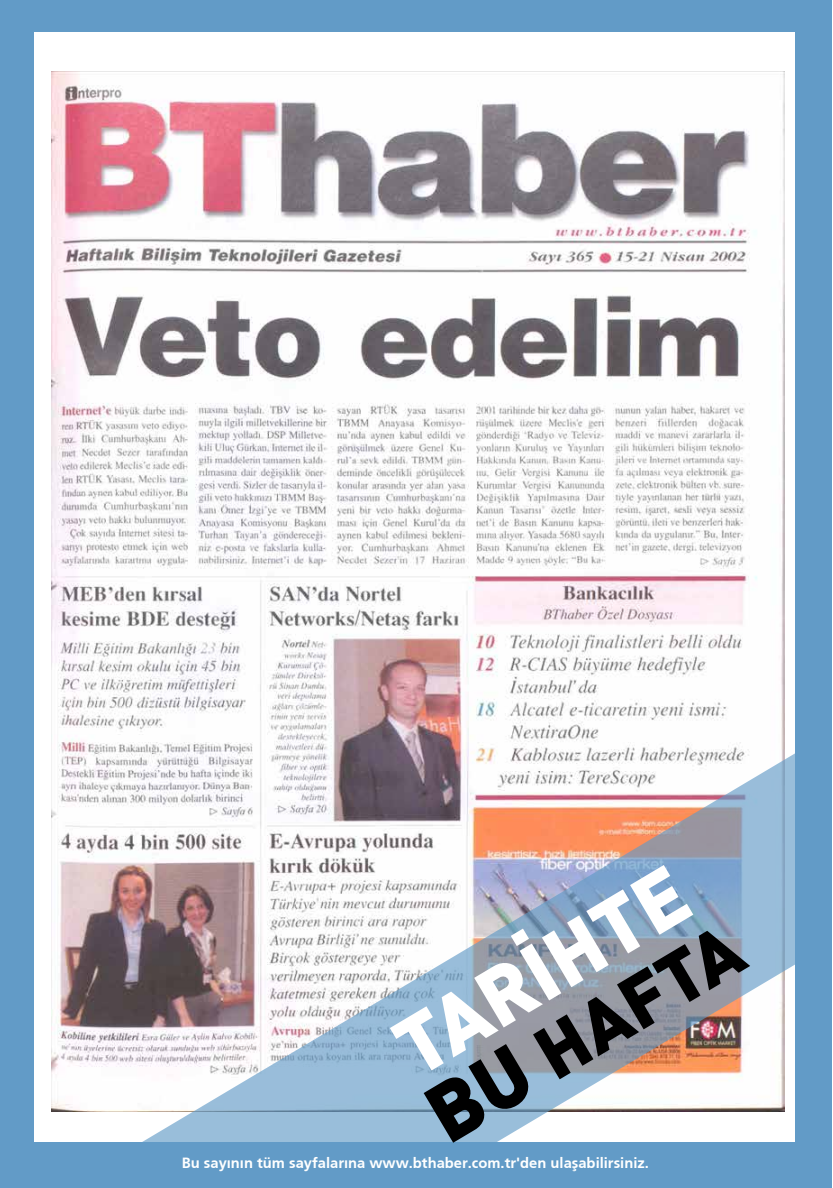
<style>
.page{position:relative;width:833px;height:1188px;background:#fff}
.page>*{position:absolute;margin:0;border:0;box-sizing:border-box;transform-origin:0 0}
.t1{font:81.12px "DIN Black Tr";color:#fff}
.t2{font:73.25px "DIN Black Tr";color:#000}
.t3{font:14.75px "Frutiger B Bold";color:#fff}
.s1{font-size:81.12px}
</style>
<div class="page">
<div style="left:0;top:0;width:831px;height:1187px;background:#629bc7"></div>
<div style="left:34px;top:33px;width:760px;height:1108px;background:#fff"></div>
<img style="left:51px;top:72px;width:733px;height:1038px">
<svg style="left:114px;top:733px;width:718px;height:454px"></svg>
<h1 class="t1" style="left:374px;top:1007px;width:327px;rotate:-31deg">TARİHTE</h1>
<h2 class="t2" style="left:410px;top:1081px;width:353px;rotate:-31deg"><span class="s1">BU</span> HAFTA</h2>
<p class="t3" style="left:182px;top:1153px;width:468px">Bu sayının tüm sayfalarına www.bthaber.com.tr'den ulaşabilirsiniz.</p>
</div>
